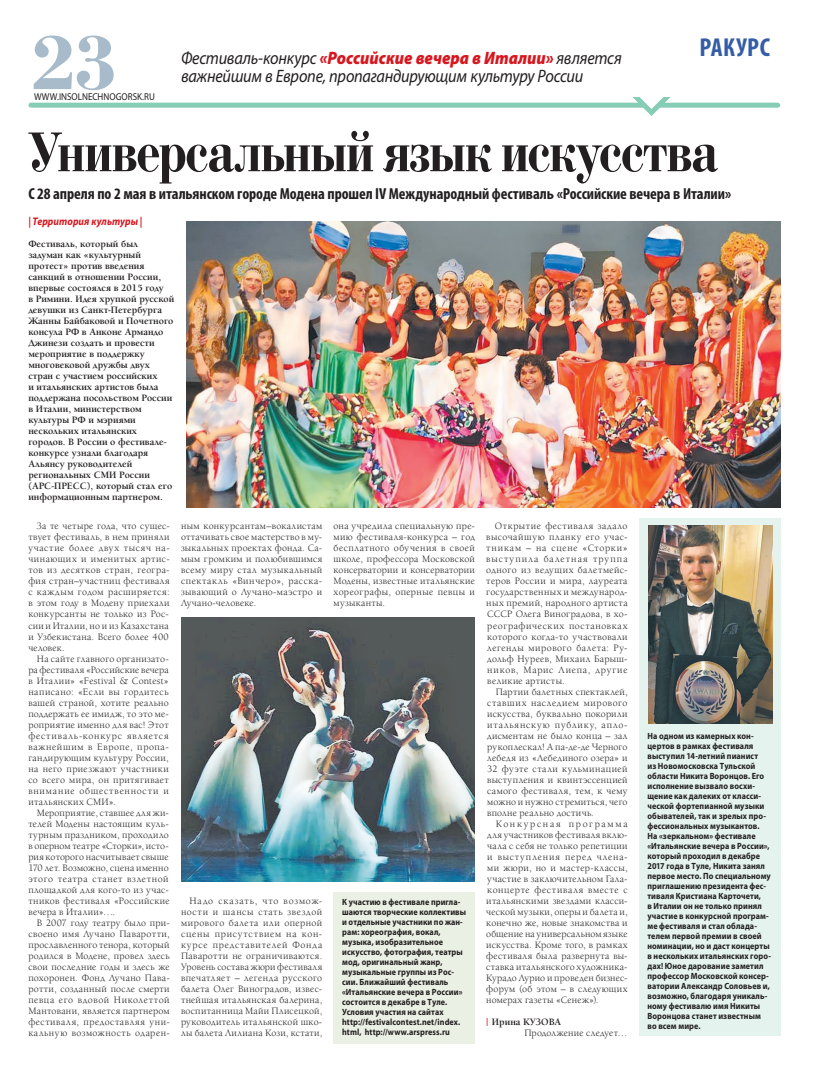
<style>
.page{position:relative;width:820px;height:1078px;background:#fff}
.page>*{position:absolute;margin:0;border:0;box-sizing:border-box;transform-origin:0 0}
.t1{font:700 80px "Bodoni C";color:#a8bbca}
.t2{font:700 59px "Bodoni C";letter-spacing:-.015em;color:#231f20;scale:.85 1}
.t3{font:700 condensed 26px "Myriad Pro";letter-spacing:.025em;color:#345ca7}
.t4{font:italic 18px/18px "Myriad Pro";letter-spacing:-.015em;color:#231f20;scale:.9 1}
.t5{font:700 condensed 16px "Myriad Pro";letter-spacing:-.005em;color:#231f20}
.t6{font:italic 700 11px "Myriad Pro";color:#d7171f;scale:.9 1}
.t7{font:10px/11px "Alliance C";letter-spacing:.035em;color:#231f20;text-align:justify}
.t8{font:700 10px/11px "Alliance C";color:#231f20}
.t9{font:10px/11px "Alliance C";letter-spacing:.015em;color:#231f20}
.t10{font:10px "Myriad Pro";color:#231f20;scale:.9 1}
.t11{font:700 9px/10px "Myriad Pro";letter-spacing:.01em;color:#231f20;scale:.9 1}
.s1{font-weight:900;color:#d7171f}
.s2{font-weight:700;color:#d7171f}
.s3{font-weight:700}
</style>
<div class="page">
<div style="left:638px;top:518px;width:142px;height:517px;background:#e4f3ee"></div>
<div style="left:31px;top:103px;width:746px;height:5px;background:#86cdb6"></div>
<svg style="left:625px;top:97px;width:51px;height:19px"></svg>
<img style="left:648px;top:525px;width:124px;height:198px">
<img style="left:181px;top:617px;width:294px;height:264px">
<div style="left:333px;top:892px;width:142px;height:151px;background:#ebf0e5"></div>
<img style="left:186px;top:221px;width:594px;height:286px">
<h1 class="t1" style="left:30px;top:22px;width:90px">23</h1>
<p class="t10" style="left:34px;top:91px;width:136px">WWW.INSOLNECHNOGORSK.RU</p>
<h3 class="t4" style="left:181px;top:48px;width:491px">Фестиваль-конкурс <span class="s1">«Российские вечера в Италии»</span> является важнейшим в Европе, пропагандирующим культуру России</h3>
<h3 class="t3" style="left:699px;top:31px;width:70px">ракурс</h3>
<h2 class="t2" style="left:28px;top:121px;width:812px">Универсальный язык искусства</h2>
<h3 class="t5" style="left:28px;top:183px;width:704px">С 28 апреля по 2 мая в итальянском городе Модена прошел IV Международный фестиваль «Российские вечера в Италии»</h3>
<p class="t6" style="left:28px;top:214px;width:128px">| Территория культуры |</p>
<p class="t8" style="left:28px;top:238px;width:147px">Фестиваль, который был задуман как «культурный протест» против введения санкций в отношении России, впервые состоялся в 2015 году<br>в Римини. Идея хрупкой русской девушки из Санкт-Петербурга<br>Жанны Байбаковой и Почетного консула РФ в Анконе Армандо<br>Джинези создать и провести мероприятие в поддержку многовековой дружбы двух стран с участием российских<br>и итальянских артистов была поддержана посольством России в Италии, министерством культуры РФ и мэриями нескольких итальянских городов. В России о фестивале&shy;конкурсе узнали благодаря<br>Альянсу руководителей региональных СМИ России (АРС-ПРЕСС), который стал его информационным партнером.</p>
<p class="t7" style="left:28px;top:520px;width:143px;text-indent:9px">За те четыре года, что сущес&shy;твует фестиваль, в нем приняли участие более двух тысяч на&shy;чинающих и именитых артис&shy;тов из десятков стран, геогра&shy;фия стран–участниц фестиваля с каждым годом расширяется: в этом году в Модену приехали конкурсанты не только из Рос&shy;сии и Италии, но и из Казахстана и Узбекистана. Всего более 400 человек.</p>
<p class="t7" style="left:28px;top:652px;width:142px;text-indent:9px">На сайте главного организато&shy;ра фестиваля «Российские вечера в Италии» «Festival &amp; Contest» написано: «Если вы гордитесь вашей страной, хотите реально поддержать ее имидж, то это ме&shy;роприятие именно для вас! Этот фестиваль-конкурс является важнейшим в Европе, пропа&shy;гандирующим культуру России, на него приезжают участники со всего мира, он притягивает внимание общественности и итальянских СМИ».</p>
<p class="t7" style="left:28px;top:806px;width:143px;text-indent:8px">Мероприятие, ставшее для жи&shy;телей Модены настоящим куль&shy;турным праздником, проходило в оперном театре «Сторки», исто&shy;рия которого насчитывает свыше 170 лет. Возможно, сцена именно этого театра станет взлетной площадкой для кого‑то из учас&shy;тников фестиваля «Российские вечера в Италии»….</p>
<p class="t7" style="left:28px;top:916px;width:143px;text-indent:9px">В 2007 году театру было при&shy;своено имя Лучано Паваротти, прославленного тенора, который родился в Модене, провел здесь свои последние годы и здесь же похоронен. Фонд Лучано Пава&shy;ротти, созданный после смерти певца его вдовой Николеттой Мантовани, является партнером фестиваля, предоставляя уни&shy;кальную возможность одарен-</p>
<p class="t7" style="left:181px;top:520px;width:143px">ным конкурсантам–вокалистам оттачивать свое мастерство в му&shy;зыкальных проектах фонда. Са&shy;мым громким и полюбившимся всему миру стал музыкальный спектакль «Винчеро», расска&shy;зывающий о Лучано-маэстро и Лучано-человеке.</p>
<p class="t7" style="left:181px;top:894px;width:143px;text-indent:9px">Надо сказать, что возмож&shy;ности и шансы стать звездой мирового балета или оперной сцены присутствием на кон&shy;курсе представителей Фонда Паваротти не ограничиваются.<br>Уровень состава жюри фестиваля впечатляет – легенда русского балета Олег Виноградов, извес&shy;тнейшая итальянская балерина, воспитанница Майи Плисецкой, руководитель итальянской шко&shy;лы балета Лилиана Кози, кстати,</p>
<p class="t7" style="left:333px;top:520px;width:143px">она учредила специальную пре&shy;мию фестиваля-конкурса – год бесплатного обучения в своей школе, профессора Московской консерватории и консерватории Модены, известные итальянские хореографы, оперные певцы и музыканты.</p>
<p class="t11" style="left:342px;top:896px;width:139px">К участию в фестивале пригла‑ шаются творческие коллективы и отдельные участники по жан‑ рам: хореография, вокал, музыка, изобразительное искусство, фотография, театры мод, оригинальный жанр, музыкальные группы из Рос‑ сии. Ближайший фестиваль «Итальянские вечера в России» состоится в декабре в Туле.<br>Условия участия на сайтах http://festivalcontest.net/index. html, http://www.arspress.ru</p>
<p class="t7" style="left:486px;top:520px;width:143px;text-indent:9px">Открытие фестиваля задало высочайшую планку его учас&shy;тникам – на сцене «Сторки» выступила балетная труппа одного из ведущих балетмейс&shy;теров России и мира, лауреата государственных и международ&shy;ных премий, народного артиста СССР Олега Виноградова, в хо&shy;реографических постановках которого когда-то участвовали легенды мирового балета: Ру&shy;дольф Нуреев, Михаил Барыш&shy;ников, Марис Лиепа, другие великие артисты.</p>
<p class="t7" style="left:487px;top:685px;width:142px;text-indent:8px">Партии балетных спектаклей, ставших наследием мирового искусства, буквально покорили итальянскую публику, апло&shy;дисментам не было конца – зал рукоплескал! А па-де-де Черного лебедя из «Лебединого озера» и 32 фуэте стали кульминацией выступления и квинтэссенцией самого фестиваля, тем, к чему можно и нужно стремиться, чего вполне реально достичь.</p>
<p class="t7" style="left:486px;top:817px;width:143px;text-indent:9px">Конкурсная программа для участников фестиваля вклю&shy;чала с себя не только репетиции и выступления перед члена&shy;ми жюри, но и мастер-классы, участие в заключительном Гала&shy;концерте фестиваля вместе с итальянскими звездами класси&shy;ческой музыки, оперы и балета и, конечно же, новые знакомства и общение на универсальном языке искусства. Кроме того, в рамках фестиваля была развернута вы&shy;ставка итальянского художника-Курадо Лурио и проведен бизнес&shy;форум (об этом – в следующих номерах газеты «Сенеж»).</p>
<p class="t9" style="left:524px;top:1015px;width:105px;text-indent:-38px"><span class="s2">|</span> <span class="s3">Ирина КУЗОВА<br></span>Продолжение следует…</p>
<p class="t11" style="left:647px;top:730px;width:139px">На одном из камерных кон‑ цертов в рамках фестиваля выступил 14‑летний пианист<br>из Новомосковска Тульской области Никита Воронцов. Его исполнение вызвало восхи‑ щение как далеких от класси‑ ческой фортепианной музыки обывателей, так и зрелых про‑ фессиональных музыкантов.<br>На «зеркальном» фестивале «Итальянские вечера в России», который проходил в декабре<br>2017 года в Туле, Никита занял первое место. По специальному приглашению президента фес‑ тиваля Кристиана Карточети,<br>в Италии он не только принял участие в конкурсной програм‑ ме фестиваля и стал облада‑ телем первой премии в своей номинации, но и даст концерты в нескольких итальянских горо‑ дах! Юное дарование заметил профессор Московской консер‑ ватории Александр Соловьев и, возможно, благодаря уникаль‑ ному фестивалю имя Никиты<br>Воронцова станет известным во всем мире.</p>
</div>
